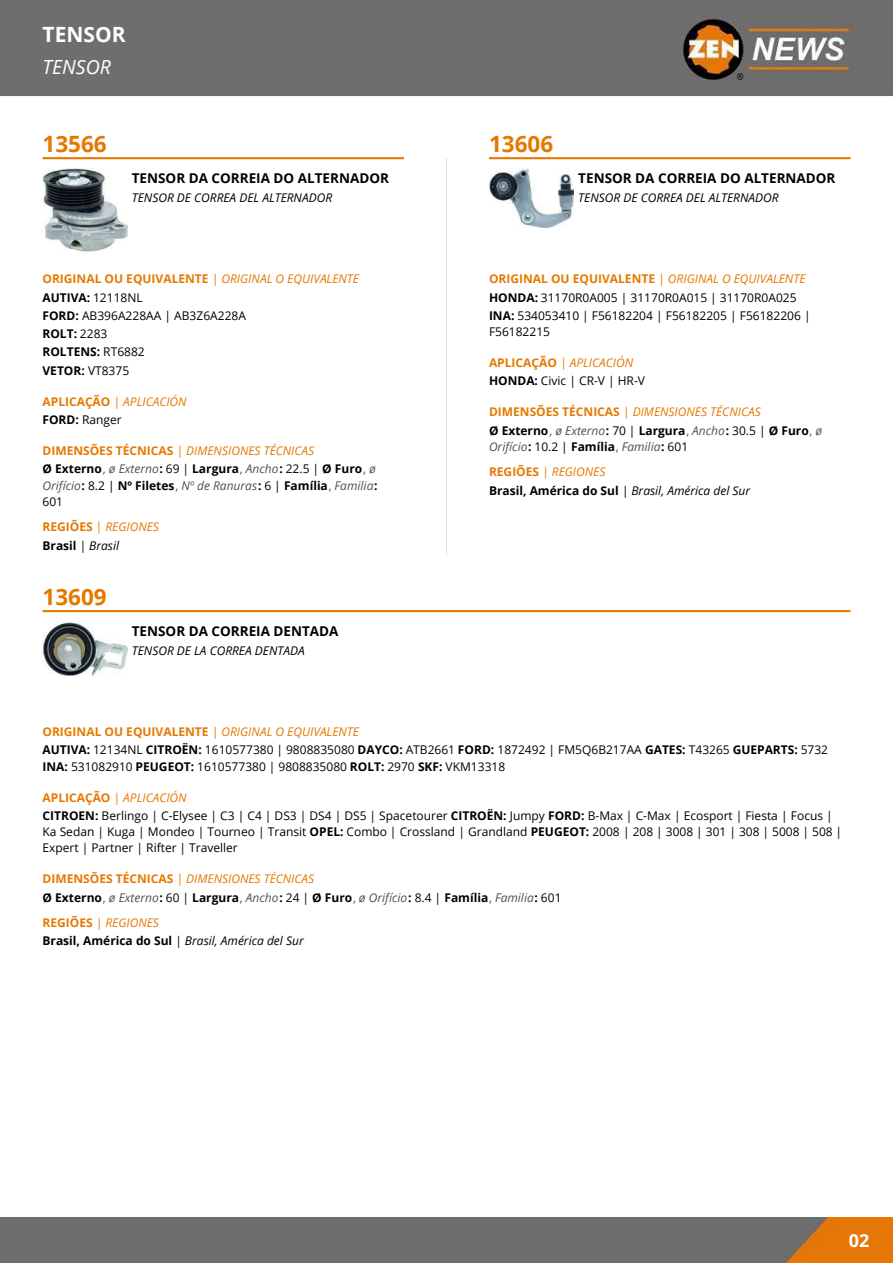
<style>
.page{position:relative;width:893px;height:1263px;background:#fff}
.page>*{position:absolute;margin:0;border:0;box-sizing:border-box;transform-origin:0 0}
.t1{font:700 22.5px "Open Sans";color:#e67800}
.t2{font:700 21px "Open Sans";color:#fff}
.t3{font:italic 19.5px "Open Sans";color:#fff}
.t4{font:700 18px "Open Sans";color:#fff}
.t5{font:700 13.5px "Open Sans";color:#000}
.t6{font:12px/18.3px "Open Sans";color:#000}
.t7{font:700 12px/18.3px "Open Sans";color:#000}
.t8{font:italic 12px/18.3px "Open Sans";color:#000}
.t9{font:italic 12px/16.2px "Open Sans";color:#505050}
.t10{font:italic 12px/18.3px "Open Sans";color:#e67800}
.s1{font-weight:700;color:#e67800}
.s2{font-style:italic;color:#e67800}
.s3{font-weight:700}
.s4{font-weight:700;font-style:normal}
.s5{font-weight:700;font-style:normal;color:#000}
.s6{font-style:normal;color:#000}
.s7{color:#e67800}
.s8{font-weight:400;font-style:italic;color:#e67800}
.s9{font-weight:400;color:#505050}
.s10{font-weight:400;font-style:italic;color:#505050}
.s11{font-weight:400}
.s12{font-style:normal}
.s13{color:#000}
.s14{font-weight:700;font-style:normal;color:#e67800}
</style>
<div class="page">
<img style="left:0;top:0;width:893px;height:96px">
<img style="left:0;top:1217px;width:893px;height:46px">
<hr style="left:43px;top:157px;width:361px;height:2px;background:#e67800">
<img style="left:43px;top:169px;width:84px;height:82px">
<hr style="left:489px;top:157px;width:361px;height:2px;background:#e67800">
<img style="left:489px;top:169px;width:85px;height:58px">
<hr style="left:446px;top:158px;width:1px;height:397px;background:#dcdcdc">
<hr style="left:43px;top:610px;width:807px;height:2px;background:#e67800">
<img style="left:43px;top:622px;width:84px;height:54px">
<h2 class="t2" style="left:43px;top:19px;width:85px">TENSOR</h2>
<h3 class="t3" style="left:43px;top:54px;width:70px">TENSOR</h3>
<h1 class="t1" style="left:43px;top:128px;width:66px">13566</h1>
<p class="t5" style="left:132px;top:168px;width:259px">TENSOR DA CORREIA DO ALTERNADOR</p>
<p class="t8" style="left:132px;top:188px;width:202px">TENSOR DE CORREA DEL ALTERNADOR</p>
<p class="t6" style="left:43px;top:269px;width:318px"><span class="s1">ORIGINAL OU EQUIVALENTE</span> <span class="s2">| ORIGINAL O EQUIVALENTE<br></span><span class="s3">AUTIVA:</span> 12118NL<br><span class="s3">FORD:</span> AB396A228AA | AB3Z6A228A<br><span class="s3">ROLT:</span> 2283<br><span class="s3">ROLTENS:</span> RT6882<br><span class="s3">VETOR:</span> VT8375</p>
<p class="t10" style="left:43px;top:392px;width:146px"><span class="s4">APLICAÇÃO</span> | APLICACIÓN<br><span class="s5">FORD:</span> <span class="s6">Ranger</span></p>
<p class="t7" style="left:43px;top:441px;width:335px"><span class="s7">DIMENSÕES TÉCNICAS</span> <span class="s8">| DIMENSIONES TÉCNICAS<br></span>Ø Externo<span class="s9">,</span> <span class="s10">ø Externo</span>: <span class="s11">69 |</span> Largura<span class="s9">,</span> <span class="s10">Ancho</span>: <span class="s11">22.5 |</span> Ø Furo<span class="s9">,</span> <span class="s10">ø</span></p>
<p class="t9" style="left:43px;top:477px;width:337px">Orifício<span class="s5">:</span> <span class="s6">8.2 |</span> <span class="s5">Nº Filetes</span><span class="s12">,</span> Nº de Ranuras<span class="s5">:</span> <span class="s6">6 |</span> <span class="s5">Família</span><span class="s12">,</span> Familia<span class="s5">:<br></span><span class="s6">601</span></p>
<p class="t10" style="left:43px;top:517px;width:118px"><span class="s4">REGIÕES</span> | REGIONES<br><span class="s5">Brasil</span> <span class="s13">| Brasil</span></p>
<h1 class="t1" style="left:43px;top:580px;width:66px">13609</h1>
<p class="t5" style="left:132px;top:621px;width:208px">TENSOR DA CORREIA DENTADA</p>
<p class="t8" style="left:132px;top:641px;width:174px">TENSOR DE LA CORREA DENTADA</p>
<h1 class="t1" style="left:489px;top:128px;width:66px">13606</h1>
<p class="t5" style="left:578px;top:168px;width:259px">TENSOR DA CORREIA DO ALTERNADOR</p>
<p class="t8" style="left:578px;top:188px;width:202px">TENSOR DE CORREA DEL ALTERNADOR</p>
<p class="t6" style="left:489px;top:269px;width:323px"><span class="s1">ORIGINAL OU EQUIVALENTE</span> <span class="s2">| ORIGINAL O EQUIVALENTE<br></span><span class="s3">HONDA:</span> 31170R0A005 | 31170R0A015 | 31170R0A025<br><span class="s3">INA:</span> 534053410 | F56182204 | F56182205 | F56182206 |</p>
<p class="t6" style="left:489px;top:322px;width:63px">F56182215</p>
<p class="t6" style="left:489px;top:353px;width:158px"><span class="s1">APLICAÇÃO</span> <span class="s2">| APLICACIÓN<br></span><span class="s3">HONDA:</span> Civic | CR-V | HR-V</p>
<p class="t7" style="left:489px;top:403px;width:335px"><span class="s7">DIMENSÕES TÉCNICAS</span> <span class="s8">| DIMENSIONES TÉCNICAS<br></span>Ø Externo<span class="s9">,</span> <span class="s10">ø Externo</span>: <span class="s11">70 |</span> Largura<span class="s9">,</span> <span class="s10">Ancho</span>: <span class="s11">30.5 |</span> Ø Furo<span class="s9">,</span> <span class="s10">ø</span></p>
<p class="t9" style="left:489px;top:433px;width:201px;line-height:25.5px">Orifício<span class="s5">:</span> <span class="s6">10.2 |</span> <span class="s5">Família</span><span class="s12">,</span> Familia<span class="s5">:</span> <span class="s6">601<br></span><span class="s14">REGIÕES</span> <span class="s7">| REGIONES</span></p>
<p class="t8" style="left:489px;top:481px;width:263px"><span class="s4">Brasil, América do Sul</span> | Brasil, América del Sur</p>
<p class="t6" style="left:43px;top:722px;width:787px"><span class="s1">ORIGINAL OU EQUIVALENTE</span> <span class="s2">| ORIGINAL O EQUIVALENTE<br></span><span class="s3">AUTIVA:</span> 12134NL <span class="s3">CITROËN:</span> 1610577380 | 9808835080 <span class="s3">DAYCO:</span> ATB2661 <span class="s3">FORD:</span> 1872492 | FM5Q6B217AA <span class="s3">GATES:</span> T43265 <span class="s3">GUEPARTS:</span> 5732</p>
<p class="t6" style="left:43px;top:757px;width:464px"><span class="s3">INA:</span> 531082910 <span class="s3">PEUGEOT:</span> 1610577380 | 9808835080 <span class="s3">ROLT:</span> 2970 <span class="s3">SKF:</span> VKM13318</p>
<p class="t6" style="left:43px;top:788px;width:792px"><span class="s1">APLICAÇÃO</span> <span class="s2">| APLICACIÓN<br></span><span class="s3">CITROEN:</span> Berlingo | C-Elysee | C3 | C4 | DS3 | DS4 | DS5 | Spacetourer <span class="s3">CITROËN:</span> Jumpy <span class="s3">FORD:</span> B-Max | C-Max | Ecosport | Fiesta | Focus |</p>
<p class="t6" style="left:43px;top:823px;width:801px;line-height:16.2px">Ka Sedan | Kuga | Mondeo | Tourneo | Transit <span class="s3">OPEL:</span> Combo | Crossland | Grandland <span class="s3">PEUGEOT:</span> 2008 | 208 | 3008 | 301 | 308 | 5008 | 508 |<br>Expert | Partner | Rifter | Traveller</p>
<p class="t7" style="left:43px;top:869px;width:520px"><span class="s7">DIMENSÕES TÉCNICAS</span> <span class="s8">| DIMENSIONES TÉCNICAS<br></span>Ø Externo<span class="s9">,</span> <span class="s10">ø Externo</span>: <span class="s11">60 |</span> Largura<span class="s9">,</span> <span class="s10">Ancho</span>: <span class="s11">24 |</span> Ø Furo<span class="s9">,</span> <span class="s10">ø Orifício</span>: <span class="s11">8.4 |</span> Família<span class="s9">,</span> <span class="s10">Familia</span>: <span class="s11">601</span></p>
<p class="t8" style="left:43px;top:913px;width:263px"><span class="s14">REGIÕES</span> <span class="s7">| REGIONES<br></span><span class="s4">Brasil, América do Sul</span> | Brasil, América del Sur</p>
<h3 class="t4" style="left:849px;top:1228px;width:22px">02</h3>
</div>
